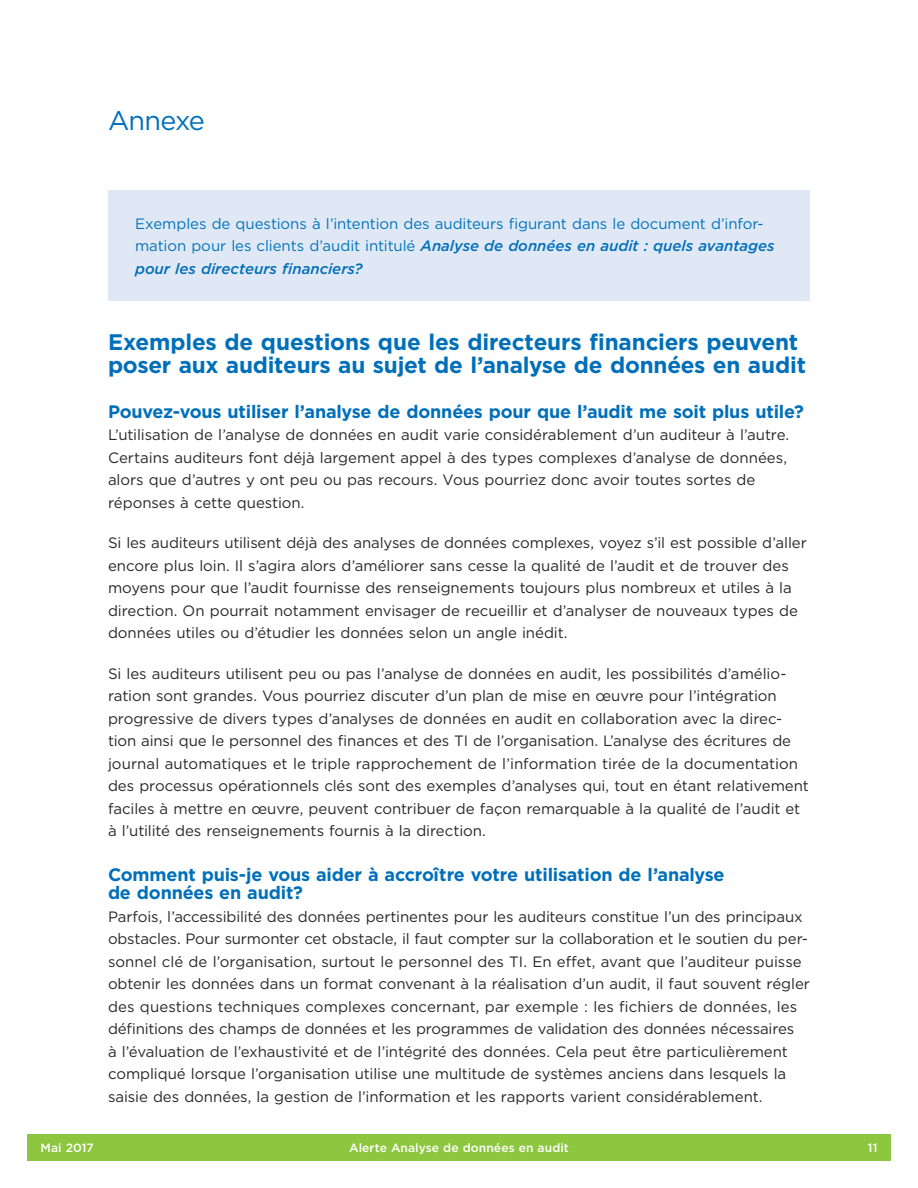
<style>
.page{position:relative;width:918px;height:1188px;background:#fff}
.page>*{position:absolute;margin:0;border:0;box-sizing:border-box;transform-origin:0 0}
.t1{font:27px "Gotham";letter-spacing:-.03em;color:#006fba}
.t2{font:700 22.5px/22.5px "Gotham";letter-spacing:-.01em;color:#006fba}
.t3{font:700 18px/18px "Gotham";letter-spacing:-.01em;color:#006fba}
.t4{font:15px/22.5px "Gotham";letter-spacing:-.005em;color:#292829}
.t5{font:15px/22.5px "Gotham";letter-spacing:-.005em;color:#0074bc}
.t6{font:500 12px "Gotham";letter-spacing:.01em;color:#fff}
.s1{font-weight:500;font-style:italic;color:#006fba}
</style>
<div class="page">
<div style="left:27px;top:1134px;width:864px;height:27px;background:#8dc63f"></div>
<div style="left:108px;top:190px;width:702px;height:111px;background:#e1e8f5"></div>
<h1 class="t1" style="left:108px;top:103px;width:98px">Annexe</h1>
<p class="t5" style="left:135px;top:212px;width:641px">Exemples de questions à l’intention des auditeurs figurant dans le document d’infor&shy;mation pour les clients d’audit intitulé <span class="s1">Analyse de données en audit : quels avantages pour les directeurs financiers?</span></p>
<h2 class="t2" style="left:108px;top:331px;width:700px">Exemples de questions que les directeurs financiers peuvent poser aux auditeurs au sujet de l’analyse de données en audit</h2>
<h3 class="t3" style="left:108px;top:402px;width:698px">Pouvez-vous utiliser l’analyse de données pour que l’audit me soit plus utile?</h3>
<p class="t4" style="left:108px;top:423px;width:683px">L’utilisation de l’analyse de données en audit varie considérablement d’un auditeur à l’autre.<br>Certains auditeurs font déjà largement appel à des types complexes d’analyse de données, alors que d’autres y ont peu ou pas recours. Vous pourriez donc avoir toutes sortes de réponses à cette question.</p>
<p class="t4" style="left:108px;top:531px;width:700px">Si les auditeurs utilisent déjà des analyses de données complexes, voyez s’il est possible d’aller encore plus loin. Il s’agira alors d’améliorer sans cesse la qualité de l’audit et de trouver des moyens pour que l’audit fournisse des renseignements toujours plus nombreux et utiles à la direction. On pourrait notamment envisager de recueillir et d’analyser de nouveaux types de données utiles ou d’étudier les données selon un angle inédit.</p>
<p class="t4" style="left:108px;top:662px;width:702px">Si les auditeurs utilisent peu ou pas l’analyse de données en audit, les possibilités d’amélio&shy;ration sont grandes. Vous pourriez discuter d’un plan de mise en œuvre pour l’intégration progressive de divers types d’analyses de données en audit en collaboration avec la direc&shy;tion ainsi que le personnel des finances et des TI de l’organisation. L’analyse des écritures de journal automatiques et le triple rapprochement de l’information tirée de la documentation des processus opérationnels clés sont des exemples d’analyses qui, tout en étant relativement faciles à mettre en œuvre, peuvent contribuer de façon remarquable à la qualité de l’audit et à l’utilité des renseignements fournis à la direction.</p>
<h3 class="t3" style="left:108px;top:866px;width:618px">Comment puis-je vous aider à accroître votre utilisation de l’analyse de données en audit?</h3>
<p class="t4" style="left:108px;top:905px;width:703px">Parfois, l’accessibilité des données pertinentes pour les auditeurs constitue l’un des principaux obstacles. Pour surmonter cet obstacle, il faut compter sur la collaboration et le soutien du per&shy;sonnel clé de l’organisation, surtout le personnel des TI. En effet, avant que l’auditeur puisse obtenir les données dans un format convenant à la réalisation d’un audit, il faut souvent régler des questions techniques complexes concernant, par exemple : les fichiers de données, les définitions des champs de données et les programmes de validation des données nécessaires<br>à l’évaluation de l’exhaustivité et de l’intégrité des données. Cela peut être particulièrement compliqué lorsque l’organisation utilise une multitude de systèmes anciens dans lesquels la saisie des données, la gestion de l’information et les rapports varient considérablement.</p>
<p class="t6" style="left:40px;top:1140px;width:55px">Mai 2017</p>
<p class="t6" style="left:349px;top:1140px;width:221px">Alerte Analyse de données en audit</p>
<p class="t6" style="left:868px;top:1140px;width:11px">11</p>
</div>
